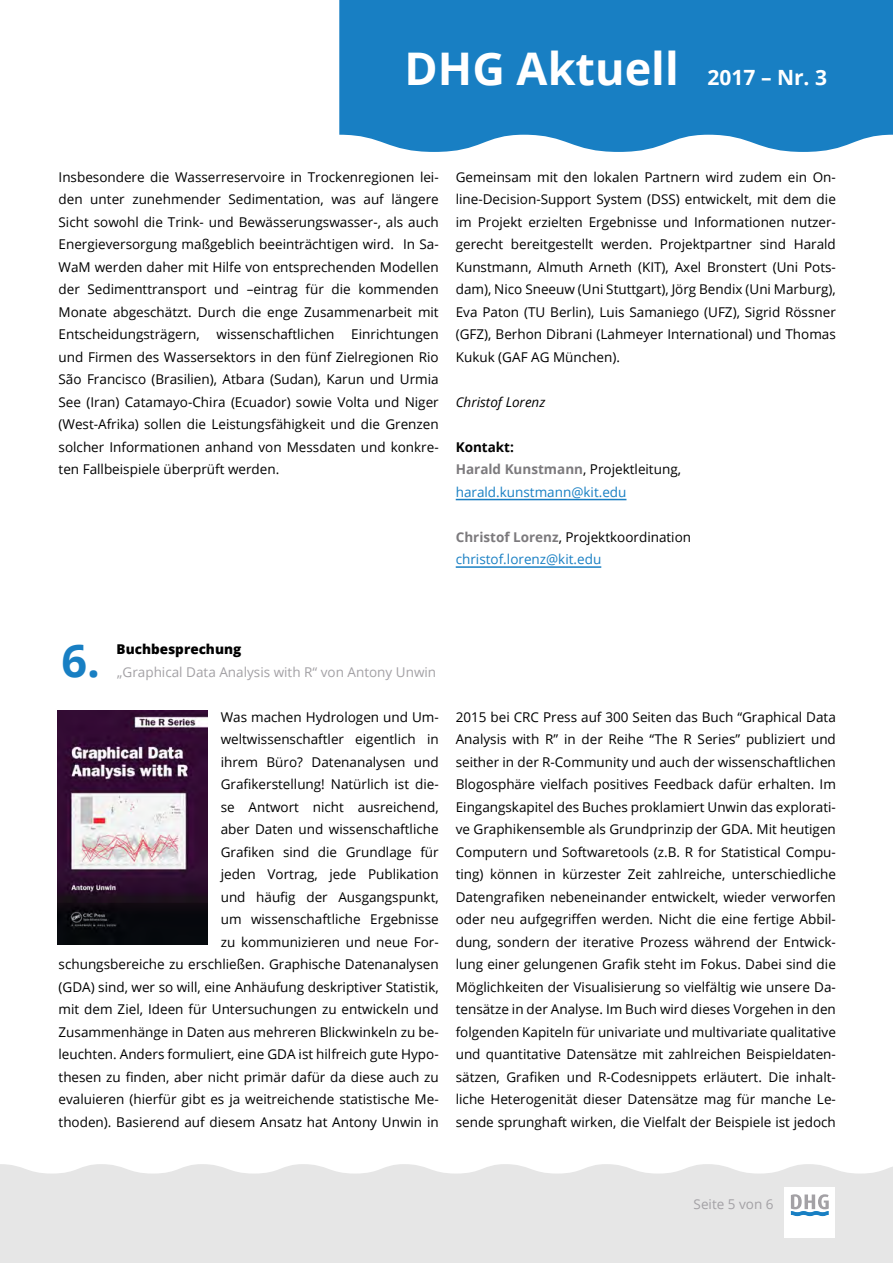
<style>
.page{position:relative;width:893px;height:1263px;background:#fff}
.page>*{position:absolute;margin:0;border:0;box-sizing:border-box;transform-origin:0 0}
.t1{font:700 45px "Open Sans";color:#fff}
.t2{font:700 45px "Open Sans";color:#187fc3}
.t3{font:13.5px/22.5px "Open Sans";color:#000;text-align:justify}
.t4{font:13.5px/22.5px "Open Sans";color:#187fc3}
.t5{font:13.5px "Open Sans";color:#a3a1a5}
.t6{font:800 13.5px "Open Sans";color:#000}
.t7{font:italic 13.5px "Open Sans";color:#000}
.s1{font-size:21px}
.s2{font-weight:700;color:#000}
.s3{font-weight:700;color:#7c7a7d}
.s4{color:#000}
</style>
<div class="page">
<div style="left:0;top:1164px;width:893px;height:99px;background:#e6e6e6"></div>
<div style="left:339px;top:0;width:554px;height:152px;background:#187fc3"></div>
<div style="left:784px;top:1187px;width:51px;height:50px;background:#fff"></div>
<svg style="left:791px;top:1194px;width:38px;height:22px"></svg>
<hr style="left:456px;top:499px;width:170px;height:1px;background:#187fc3">
<hr style="left:456px;top:566px;width:145px;height:2px;background:#187fc3">
<img style="left:58px;top:711px;width:150px;height:233px">
<h1 class="t1" style="left:405px;top:37px;width:424px">DHG Aktuell <span class="s1">2017 – Nr. 3</span></h1>
<p class="t3" style="left:59px;top:165px;width:382px">Insbesondere die Wasserreservoire in Trockenregionen lei&shy;den unter zunehmender Sedimentation, was auf längere Sicht sowohl die Trink- und Bewässerungswasser-, als auch Energieversorgung maßgeblich beeinträchtigen wird. In Sa-WaM werden daher mit Hilfe von entsprechenden Modellen der Sedimenttransport und –eintrag für die kommenden Monate abgeschätzt. Durch die enge Zusammenarbeit mit Entscheidungsträgern, wissenschaftlichen Einrichtungen und Firmen des Wassersektors in den fünf Zielregionen Rio São Francisco (Brasilien), Atbara (Sudan), Karun und Urmia See (Iran) Catamayo-Chira (Ecuador) sowie Volta und Niger (West-Afrika) sollen die Leistungsfähigkeit und die Grenzen solcher Informationen anhand von Messdaten und konkre&shy;ten Fallbeispiele überprüft werden.</p>
<p class="t3" style="left:456px;top:165px;width:382px">Gemeinsam mit den lokalen Partnern wird zudem ein On&shy;line-Decision-Support System (DSS) entwickelt, mit dem die im Projekt erzielten Ergebnisse und Informationen nutzer&shy;gerecht bereitgestellt werden. Projektpartner sind Harald Kunstmann, Almuth Arneth (KIT), Axel Bronstert (Uni Pots&shy;dam), Nico Sneeuw (Uni Stuttgart), Jörg Bendix (Uni Marburg), Eva Paton (TU Berlin), Luis Samaniego (UFZ), Sigrid Rössner (GFZ), Berhon Dibrani (Lahmeyer International) und Thomas Kukuk (GAF AG München).</p>
<p class="t7" style="left:456px;top:392px;width:91px">Christof Lorenz</p>
<p class="t4" style="left:456px;top:435px;width:227px"><span class="s2">Kontakt:<br></span><span class="s3">Harald Kunstmann</span><span class="s4">, Projektleitung, </span>harald.kunstmann@kit.edu</p>
<p class="t4" style="left:456px;top:525px;width:237px"><span class="s3">Christof Lorenz</span><span class="s4">, Projektkoordination </span>christof.lorenz@kit.edu</p>
<h1 class="t2" style="left:61px;top:628px;width:40px">6.</h1>
<p class="t6" style="left:117px;top:639px;width:126px">Buchbesprechung</p>
<p class="t5" style="left:117px;top:662px;width:321px">„Graphical Data Analysis with R“ von Antony Unwin</p>
<p class="t3" style="left:59px;top:705px;width:382px;text-align:right">Was machen Hydrologen und Um-<br>weltwissenschaftler eigentlich in<br>ihrem Büro? Datenanalysen und<br>Grafikerstellung! Natürlich ist die-<br>se Antwort nicht ausreichend,<br>aber Daten und wissenschaftliche<br>Grafiken sind die Grundlage für<br>jeden Vortrag, jede Publikation<br>und häufig der Ausgangspunkt,<br>um wissenschaftliche Ergebnisse<br>zu kommunizieren und neue For-<br>schungsbereiche zu erschließen. Graphische Datenanalysen (GDA) sind, wer so will, eine Anhäufung deskriptiver Statistik, mit dem Ziel, Ideen für Untersuchungen zu entwickeln und Zusammenhänge in Daten aus mehreren Blickwinkeln zu be&shy;leuchten. Anders formuliert, eine GDA ist hilfreich gute Hypo&shy;thesen zu finden, aber nicht primär dafür da diese auch zu evaluieren (hierfür gibt es ja weitreichende statistische Me&shy;thoden). Basierend auf diesem Ansatz hat Antony Unwin in</p>
<p class="t3" style="left:456px;top:705px;width:382px">2015 bei CRC Press auf 300 Seiten das Buch “Graphical Data Analysis with R” in der Reihe “The R Series” publiziert und seither in der R-Community und auch der wissenschaftlichen Blogosphäre vielfach positives Feedback dafür erhalten. Im Eingangskapitel des Buches proklamiert Unwin das explorati&shy;ve Graphikensemble als Grundprinzip der GDA. Mit heutigen Computern und Softwaretools (z.B. R for Statistical Compu&shy;ting) können in kürzester Zeit zahlreiche, unterschiedliche Datengrafiken nebeneinander entwickelt, wieder verworfen oder neu aufgegriffen werden. Nicht die eine fertige Abbil&shy;dung, sondern der iterative Prozess während der Entwick&shy;lung einer gelungenen Grafik steht im Fokus. Dabei sind die Möglichkeiten der Visualisierung so vielfältig wie unsere Da&shy;tensätze in der Analyse. Im Buch wird dieses Vorgehen in den folgenden Kapiteln für univariate und multivariate qualitative und quantitative Datensätze mit zahlreichen Beispieldaten&shy;sätzen, Grafiken und R-Codesnippets erläutert. Die inhalt&shy;liche Heterogenität dieser Datensätze mag für manche Le&shy;sende sprunghaft wirken, die Vielfalt der Beispiele ist jedoch</p>
<p class="t5" style="left:694px;top:1195px;width:81px">Seite 5 von 6</p>
</div>
